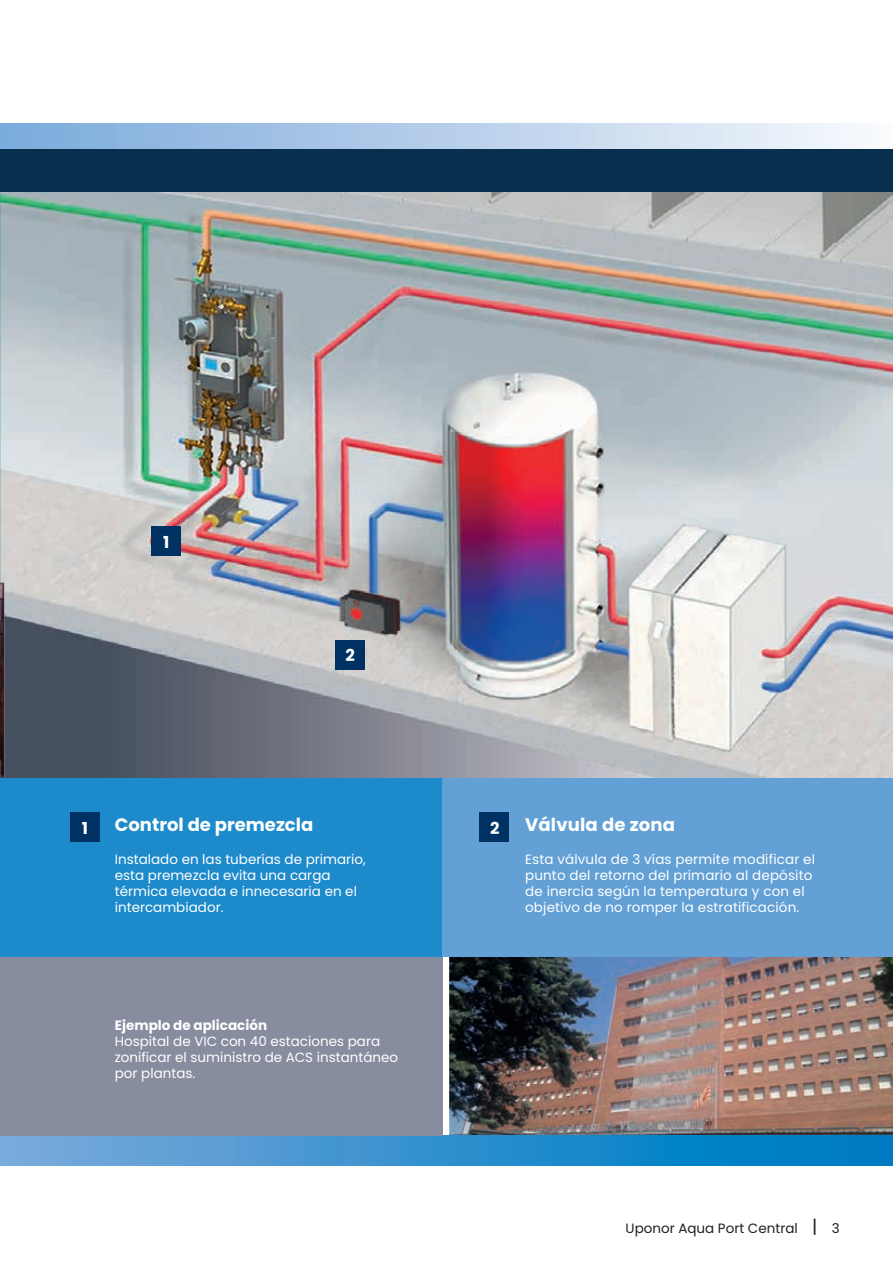
<style>
.page{position:relative;width:893px;height:1263px;background:#fff}
.page>*{position:absolute;margin:0;border:0;box-sizing:border-box;transform-origin:0 0}
.t1{font:700 18px "Poppins";color:#fff}
.t2{font:700 16.5px "Poppins";color:#fff}
.t3{font:13.5px/16.2px "Poppins";color:#fff}
.t4{font:13.5px "Poppins";color:#231f20}
.t5{font:700 13.5px "Poppins";color:#fff}
.s1{font-size:18px}
</style>
<div class="page">
<img style="left:0;top:191px;width:893px;height:587px">
<svg style="left:757px;top:765px;width:7px;height:2px"></svg>
<img style="left:449px;top:957px;width:444px;height:178px">
<img style="left:0;top:582px;width:4px;height:196px">
<div style="left:0;top:778px;width:442px;height:179px;background:#1c8acb"></div>
<div style="left:0;top:1135px;width:893px;height:30px;background:linear-gradient(to right,#7aa9db,#0078c2)"></div>
<div style="left:0;top:957px;width:442px;height:178px;background:#878c9f"></div>
<div style="left:442px;top:778px;width:451px;height:179px;background:#62a0d6"></div>
<div style="left:0;top:149px;width:893px;height:42px;background:#092f4e"></div>
<div style="left:0;top:123px;width:893px;height:26px;background:linear-gradient(to right,#79a8da,#f7f9fc)"></div>
<div style="left:151px;top:526px;width:30px;height:30px;background:#003163"></div>
<div style="left:70px;top:812px;width:30px;height:30px;background:#003163"></div>
<div style="left:335px;top:640px;width:30px;height:30px;background:#003163"></div>
<div style="left:479px;top:812px;width:30px;height:30px;background:#003163"></div>
<p class="t2" style="left:163px;top:532px;width:8px">1</p>
<p class="t2" style="left:345px;top:646px;width:11px">2</p>
<p class="t2" style="left:82px;top:818px;width:8px">1</p>
<h1 class="t1" style="left:115px;top:814px;width:200px">Control de premezcla</h1>
<p class="t3" style="left:115px;top:851px;width:253px">Instalado en las tuberías de primario, esta premezcla evita una carga térmica elevada e innecesaria en el intercambiador.</p>
<p class="t5" style="left:115px;top:1017px;width:154px">Ejemplo de aplicación</p>
<p class="t3" style="left:115px;top:1033px;width:285px">Hospital de VIC con 40 estaciones para zonificar el suministro de ACS instantáneo por plantas.</p>
<p class="t2" style="left:490px;top:818px;width:11px">2</p>
<h1 class="t1" style="left:525px;top:814px;width:151px">Válvula de zona</h1>
<p class="t3" style="left:525px;top:851px;width:291px">Esta válvula de 3 vías permite modificar el punto del retorno del primario al depósito de inercia según la temperatura y con el objetivo de no romper la estratificación.</p>
<p class="t4" style="left:626px;top:1220px;width:216px">Uponor Aqua Port Central <span class="s1">|</span> 3</p>
</div>
